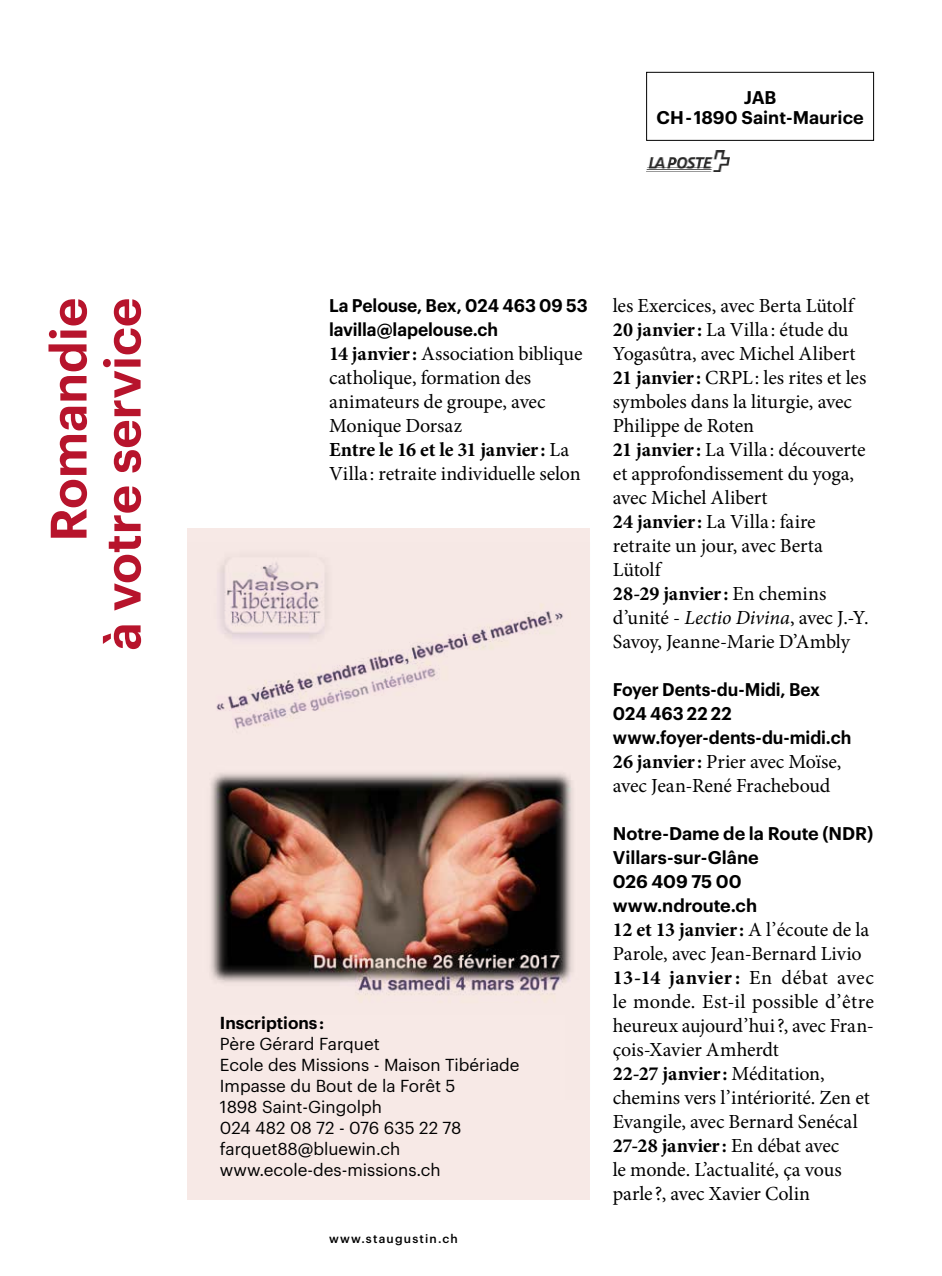
<style>
.page{position:relative;width:942px;height:1276px;background:#fff}
.page>*{position:absolute;margin:0;border:0;box-sizing:border-box;transform-origin:0 0}
.t1{font:600 50px/54px "Graphik";color:#b7142c;text-align:right}
.t2{font:20px/24px "Minion Pro";letter-spacing:-.01em;color:#000}
.t3{font:600 18px/24px "Graphik";color:#000;scale:.96 1}
.t4{font:600 18px/24px "Graphik";color:#000;text-align:center}
.t5{font:17px/21px "Graphik";color:#000}
.t6{font:600 17px "Graphik";color:#000}
.t7{font:500 12px "Graphik";letter-spacing:.1em;color:#000}
.s1{font-weight:700}
.s2{font-style:italic}
</style>
<div class="page">
<div style="left:646px;top:72px;width:227px;height:69px;border:1px solid #000"></div>
<img style="left:646px;top:150px;width:83px;height:21px">
<div style="left:187px;top:528px;width:403px;height:672px;background:#f7e9e6"></div>
<img style="left:210px;top:558px;width:363px;height:440px">
<p class="t4" style="left:656px;top:86px;width:208px;line-height:20px">JAB<br>CH-1890 Saint-Maurice</p>
<h1 class="t1" style="left:37px;top:650px;width:354px;rotate:-90deg">Romandie<br>à votre service</h1>
<p class="t3" style="left:329px;top:292px;width:271px">La Pelouse, Bex, 024 463 09 53 lavilla@lapelouse.ch</p>
<p class="t2" style="left:329px;top:342px;width:255px"><span class="s1">14 janvier :</span> Association biblique catholique, formation des animateurs de groupe, avec<br>Monique Dorsaz<br><span class="s1">Entre le 16 et le 31 janvier :</span> La<br>Villa: retraite individuelle selon</p>
<p class="t6" style="left:220px;top:1010px;width:106px">Inscriptions:</p>
<p class="t5" style="left:220px;top:1032px;width:301px">Père Gérard Farquet<br>Ecole des Missions - Maison Tibériade<br>Impasse du Bout de la Forêt 5<br>1898 Saint-Gingolph<br>024 482 08 72 - 076 635 22 78 farquet88@bluewin.ch www.ecole-des-missions.ch</p>
<p class="t7" style="left:329px;top:1229px;width:130px">www.staugustin.ch</p>
<p class="t2" style="left:612px;top:294px;width:257px">les Exercices, avec Berta Lütolf<br><span class="s1">20 janvier:</span> La Villa: étude du<br>Yogasûtra, avec Michel Alibert<br><span class="s1">21 janvier :</span> CRPL: les rites et les symboles dans la liturgie, avec<br>Philippe de Roten<br><span class="s1">21 janvier :</span> La Villa: découverte et approfondissement du yoga, avec Michel Alibert<br><span class="s1">24 janvier:</span> La Villa: faire retraite un jour, avec Berta<br>Lütolf<br><span class="s1">28-29 janvier:</span> En chemins d’unité - <span class="s2">Lectio Divina</span>, avec J.-Y.<br>Savoy, Jeanne-Marie D’Ambly</p>
<p class="t3" style="left:612px;top:676px;width:250px">Foyer Dents-du-Midi, Bex<br>024 463 22 22 www.foyer-dents-du-midi.ch</p>
<p class="t2" style="left:612px;top:750px;width:230px"><span class="s1">26 janvier :</span> Prier avec Moïse, avec Jean-René Fracheboud</p>
<p class="t4" style="left:612px;top:820px;width:262px;text-align:left">Notre-Dame de la Route (NDR)<br>Villars-sur-Glâne<br>026 409 75 00 www.ndroute.ch</p>
<p class="t2" style="left:612px;top:918px;width:262px"><span class="s1">12 et 13 janvier :</span> A l’écoute de la<br>Parole, avec Jean-Bernard Livio<br><span class="s1">13-14 janvier :</span> En débat avec le monde. Est-il possible d’être heureux aujourd’hui?, avec Fran&shy;çois-Xavier Amherdt<br><span class="s1">22-27 janvier :</span> Méditation, chemins vers l’intériorité. Zen et<br>Evangile, avec Bernard Senécal<br><span class="s1">27-28 janvier :</span> En débat avec<br>le monde. L’actualité, ça vous parle?, avec Xavier Colin</p>
</div>
